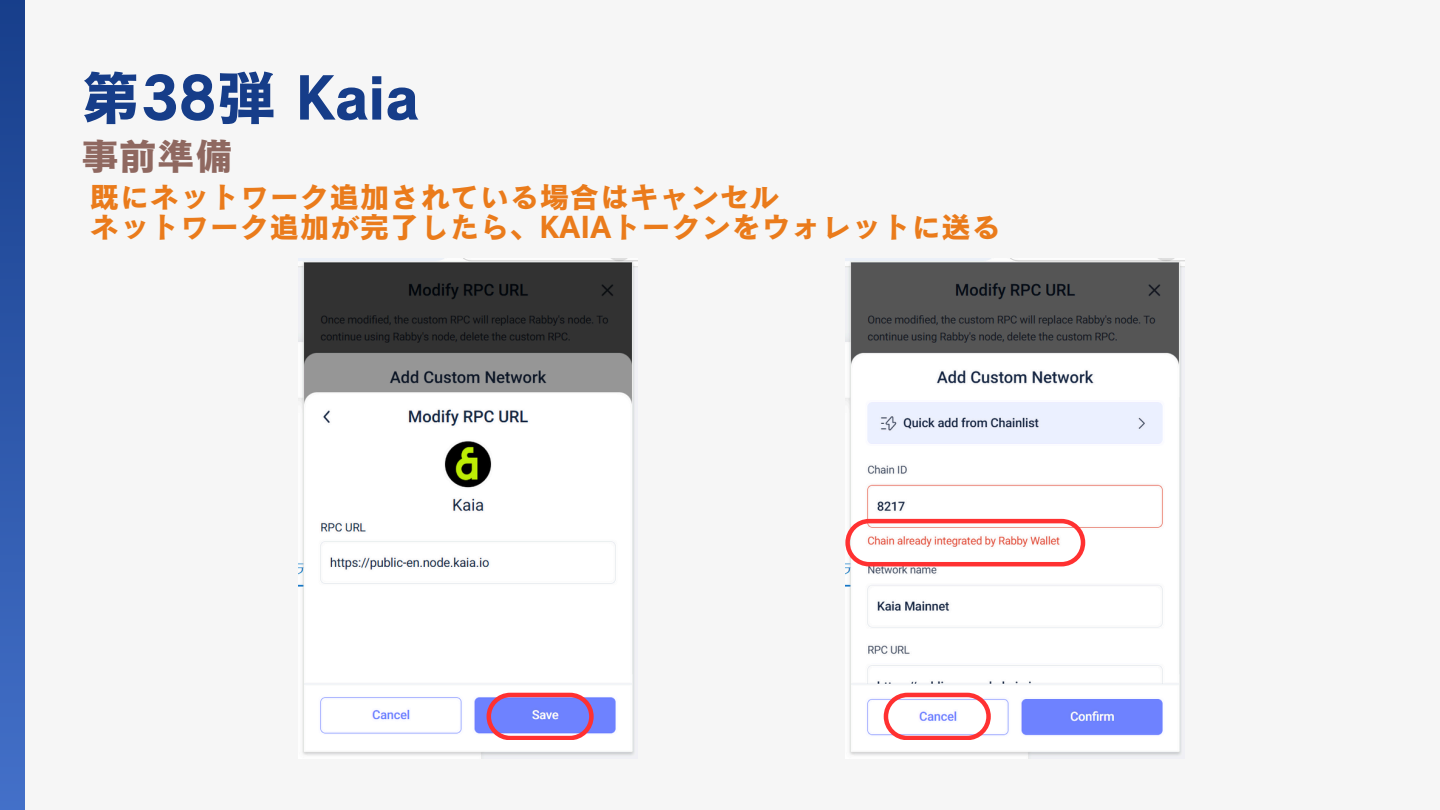
<style>
.page{position:relative;width:1440px;height:810px;background:#f6f6f6}
.page>*{position:absolute;margin:0;border:0;box-sizing:border-box;transform-origin:0 0}
.t1{font:60px "Canva Cezanne Pro N B";color:#163d89}
.t2{font:38px "Canva Cezanne Pro N B";color:#8f6860}
.t3{font:30px "Canva Cezanne Pro N B";color:#ea7b1b}
</style>
<div class="page">
<div style="left:0;top:0;width:24px;height:810px;background:linear-gradient(to bottom,#173e8b,#4370c9)"></div>
<img style="left:298px;top:259px;width:339px;height:500px">
<img style="left:845px;top:259px;width:339px;height:500px">
<svg style="left:487px;top:693px;width:107px;height:47px;background:#9d7dd1"></svg>
<svg style="left:845px;top:519px;width:240px;height:47px"></svg>
<svg style="left:884px;top:693px;width:107px;height:47px"></svg>
<h2 class="t1" style="left:81px;top:67px;width:339px">第38弾 Kaia</h2>
<p class="t2" style="left:81px;top:137px;width:153px">事前準備</p>
<p class="t3" style="left:89px;top:181px;width:691px">既にネットワーク追加されている場合はキャンセル</p>
<h1 class="t3" style="left:89px;top:212px;width:913px">ネットワーク追加が完了したら、KAIAトークンをウォレットに送る</h1>
</div>
